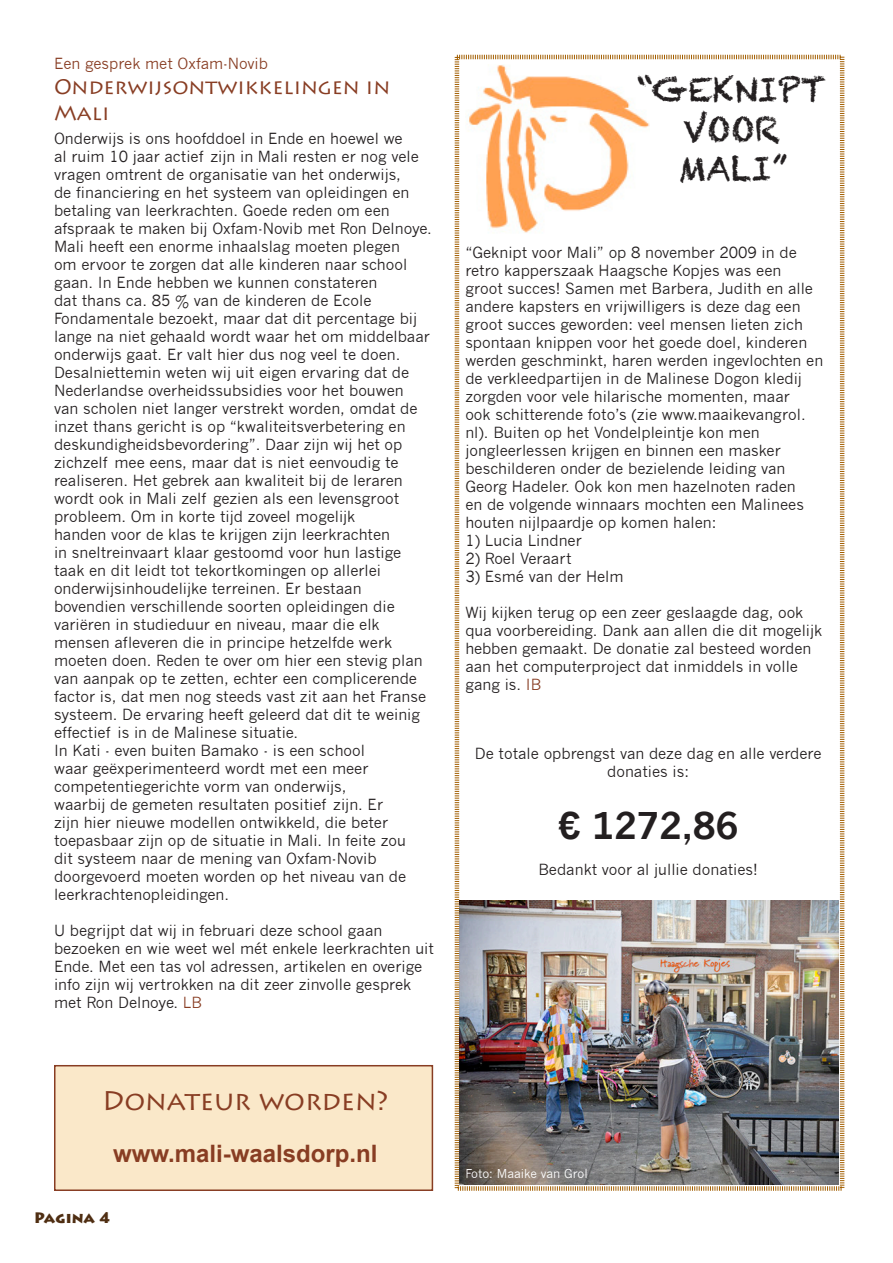
<style>
.page{position:relative;width:893px;height:1263px;background:#fff}
.page>*{position:absolute;margin:0;border:0;box-sizing:border-box;transform-origin:0 0}
.t1{font:700 36px "News Gothic";color:#231f20}
.t2{font:33px/39.6px "Chalkduster";color:#231f20;text-align:center}
.t3{font:27px "Lithos Pro";color:#883d23}
.t4{font:700 24px "Arial";color:#883d23}
.t5{font:21px/25.2px "Lithos Pro";color:#883d23}
.t6{font:15px/18px "News Gothic";color:#231f20}
.t7{font:15px "News Gothic";color:#883d23}
.t8{font:900 15px "Lithos Pro";color:#4f2e12}
.t9{font:12px "News Gothic";color:#fff}
.s1{color:#883d23}
</style>
<div class="page">
<div style="left:54px;top:1065px;width:379px;height:126px;background:#fae8c9;border:2px solid #883d23"></div>
<img style="left:454px;top:54px;width:391px;height:1137px">
<img style="left:465px;top:64px;width:184px;height:170px">
<p class="t7" style="left:54px;top:55px;width:215px">Een gesprek met Oxfam-Novib</p>
<h3 class="t5" style="left:54px;top:75px;width:338px">Onderwijsontwikkelingen in<br>Mali</h3>
<p class="t6" style="left:54px;top:129px;width:379px">Onderwijs is ons hoofddoel in Ende en hoewel we<br>al ruim 10 jaar actief zijn in Mali resten er nog vele vragen omtrent de organisatie van het onderwijs,<br>de financiering en het systeem van opleidingen en betaling van leerkrachten. Goede reden om een afspraak te maken bij Oxfam-Novib met Ron Delnoye.<br>Mali heeft een enorme inhaalslag moeten plegen<br>om ervoor te zorgen dat alle kinderen naar school gaan. In Ende hebben we kunnen constateren<br>dat thans ca. 85 % van de kinderen de Ecole Fondamentale bezoekt, maar dat dit percentage bij lange na niet gehaald wordt waar het om middelbaar onderwijs gaat. Er valt hier dus nog veel te doen.<br>Desalniettemin weten wij uit eigen ervaring dat de Nederlandse overheidssubsidies voor het bouwen van scholen niet langer verstrekt worden, omdat de inzet thans gericht is op “kwaliteitsverbetering en deskundigheidsbevordering”. Daar zijn wij het op zichzelf mee eens, maar dat is niet eenvoudig te realiseren. Het gebrek aan kwaliteit bij de leraren wordt ook in Mali zelf gezien als een levensgroot probleem. Om in korte tijd zoveel mogelijk<br>handen voor de klas te krijgen zijn leerkrachten<br>in sneltreinvaart klaar gestoomd voor hun lastige taak en dit leidt tot tekortkomingen op allerlei onderwijsinhoudelijke terreinen. Er bestaan bovendien verschillende soorten opleidingen die variëren in studieduur en niveau, maar die elk mensen afleveren die in principe hetzelfde werk moeten doen. Reden te over om hier een stevig plan van aanpak op te zetten, echter een complicerende factor is, dat men nog steeds vast zit aan het Franse systeem. De ervaring heeft geleerd dat dit te weinig effectief is in de Malinese situatie.<br>In Kati - even buiten Bamako - is een school<br>waar geëxperimenteerd wordt met een meer competentiegerichte vorm van onderwijs,<br>waarbij de gemeten resultaten positief zijn. Er<br>zijn hier nieuwe modellen ontwikkeld, die beter toepasbaar zijn op de situatie in Mali. In feite zou<br>dit systeem naar de mening van Oxfam-Novib doorgevoerd moeten worden op het niveau van de leerkrachtenopleidingen.</p>
<p class="t6" style="left:54px;top:921px;width:381px">U begrijpt dat wij in februari deze school gaan bezoeken en wie weet wel mét enkele leerkrachten uit Ende. Met een tas vol adressen, artikelen en overige info zijn wij vertrokken na dit zeer zinvolle gesprek met Ron Delnoye. <span class="s1">LB</span></p>
<h3 class="t3" style="left:102px;top:1085px;width:288px">Donateur worden?</h3>
<h3 class="t4" style="left:113px;top:1140px;width:266px">www.mali-waalsdorp.nl</h3>
<p class="t8" style="left:34px;top:1209px;width:78px">PAGINA 4</p>
<h2 class="t2" style="left:637px;top:69px;width:191px">“GEKNIPT<br>VOOR<br>MALI”</h2>
<p class="t6" style="left:465px;top:243px;width:359px">“Geknipt voor Mali” op 8 november 2009 in de retro kapperszaak Haagsche Kopjes was een<br>groot succes! Samen met Barbera, Judith en alle andere kapsters en vrijwilligers is deze dag een groot succes geworden: veel mensen lieten zich spontaan knippen voor het goede doel, kinderen werden geschminkt, haren werden ingevlochten en de verkleedpartijen in de Malinese Dogon kledij zorgden voor vele hilarische momenten, maar<br>ook schitterende foto’s (zie www.maaikevangrol. nl). Buiten op het Vondelpleintje kon men jongleerlessen krijgen en binnen een masker beschilderen onder de bezielende leiding van Georg Hadeler. Ook kon men hazelnoten raden<br>en de volgende winnaars mochten een Malinees houten nijlpaardje op komen halen:</p>
<p class="t6" style="left:465px;top:531px;width:118px">1) Lucia Lindner</p>
<p class="t6" style="left:465px;top:549px;width:108px">2) Roel Veraart</p>
<p class="t6" style="left:465px;top:567px;width:160px">3) Esmé van der Helm</p>
<p class="t6" style="left:465px;top:603px;width:358px">Wij kijken terug op een zeer geslaagde dag, ook qua voorbereiding. Dank aan allen die dit mogelijk hebben gemaakt. De donatie zal besteed worden aan het computerproject dat inmiddels in volle gang is. <span class="s1">IB</span></p>
<p class="t6" style="left:475px;top:745px;width:348px;text-align:center">De totale opbrengst van deze dag en alle verdere donaties is:</p>
<h1 class="t1" style="left:558px;top:803px;width:182px">€ 1272,86</h1>
<p class="t6" style="left:538px;top:860px;width:221px">Bedankt voor al jullie donaties!</p>
<p class="t9" style="left:465px;top:1166px;width:124px">Foto: Maaike van Grol</p>
</div>
